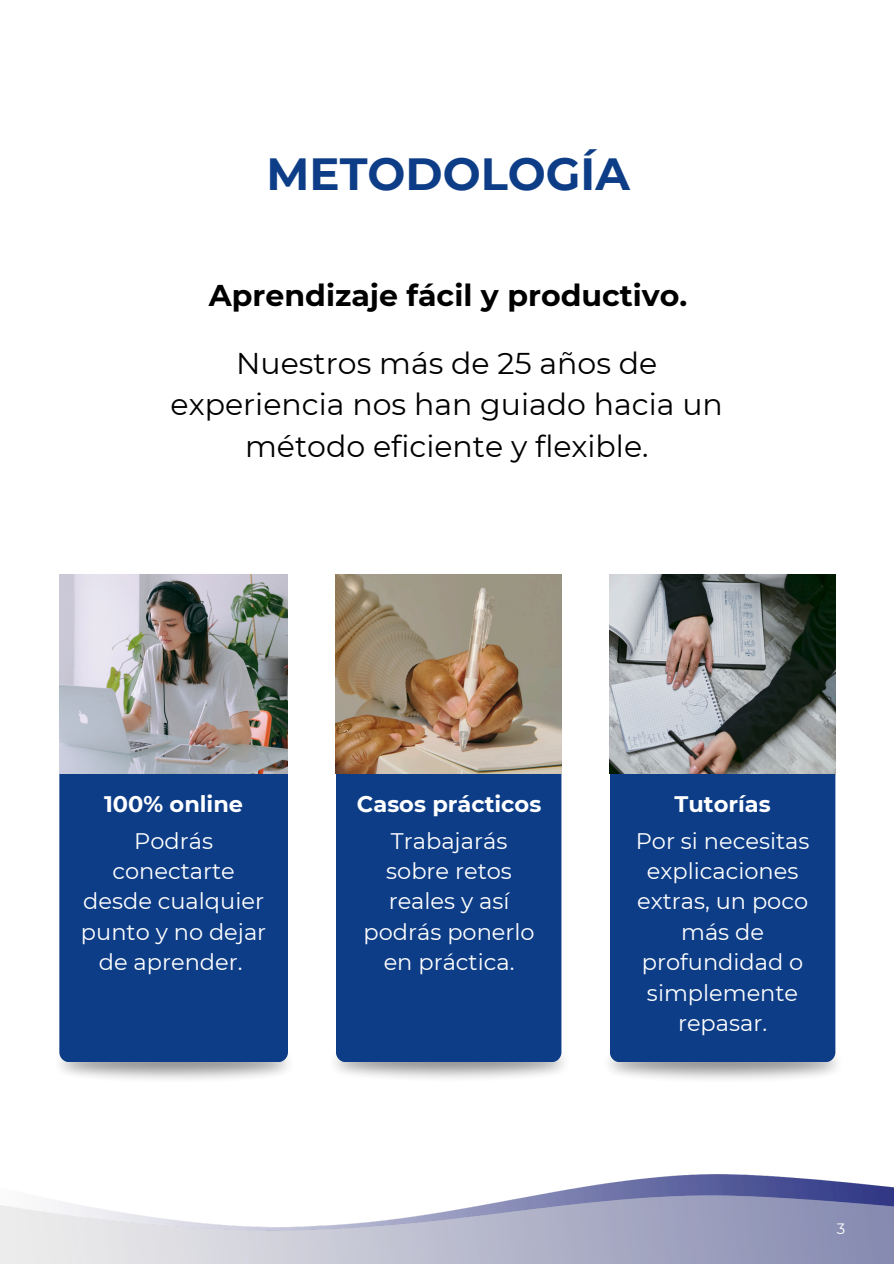
<style>
.page{position:relative;width:894px;height:1264px;background:#fff}
.page>*{position:absolute;margin:0;border:0;box-sizing:border-box;transform-origin:0 0}
.t1{font:700 45px "Montserrat";color:#0d3d87}
.t2{font:30px/41.7px "Montserrat";color:#000;text-align:center}
.t3{font:700 30px "Montserrat";color:#000}
.t4{font:22.5px/30.3px "Montserrat";color:#fff;text-align:center}
.t5{font:700 22.5px "Montserrat";color:#fff}
.t6{font:15px "Montserrat";color:#fff}
</style>
<div class="page">
<img style="left:59px;top:1054px;width:229px;height:26px">
<div style="left:59px;top:574px;width:229px;height:487px;background:#0d3d87;border-radius:10px"></div>
<img style="left:335px;top:1041px;width:229px;height:38px">
<div style="left:336px;top:574px;width:225px;height:488px;background:#0d3d87;border-radius:10px"></div>
<img style="left:609px;top:1042px;width:228px;height:38px">
<div style="left:609px;top:574px;width:226px;height:488px;background:#0d3d87;border-radius:10px"></div>
<img style="left:59px;top:574px;width:229px;height:199px">
<img style="left:336px;top:574px;width:225px;height:199px">
<img style="left:609px;top:574px;width:225px;height:199px">
<img style="left:537px;top:1174px;width:356px;height:21px">
<img style="left:0;top:1195px;width:893px;height:68px">
<h3 class="t1" style="left:266px;top:146px;width:365px">METODOLOGÍA</h3>
<h4 class="t3" style="left:209px;top:277px;width:480px">Aprendizaje fácil y productivo.</h4>
<p class="t2" style="left:171px;top:342px;width:553px">Nuestros más de 25 años de experiencia nos han guiado hacia un método eficiente y flexible.</p>
<p class="t5" style="left:104px;top:790px;width:140px">100% online</p>
<p class="t4" style="left:81px;top:825px;width:187px">Podrás conectarte desde cualquier punto y no dejar de aprender.</p>
<p class="t5" style="left:357px;top:790px;width:186px">Casos prácticos</p>
<h4 class="t4" style="left:363px;top:825px;width:173px">Trabajarás sobre retos reales y así podrás ponerlo en práctica.</h4>
<p class="t5" style="left:674px;top:790px;width:98px">Tutorías</p>
<p class="t4" style="left:635px;top:825px;width:175px">Por si necesitas explicaciones extras, un poco más de profundidad o simplemente repasar.</p>
<p class="t6" style="left:836px;top:1219px;width:10px">3</p>
</div>
